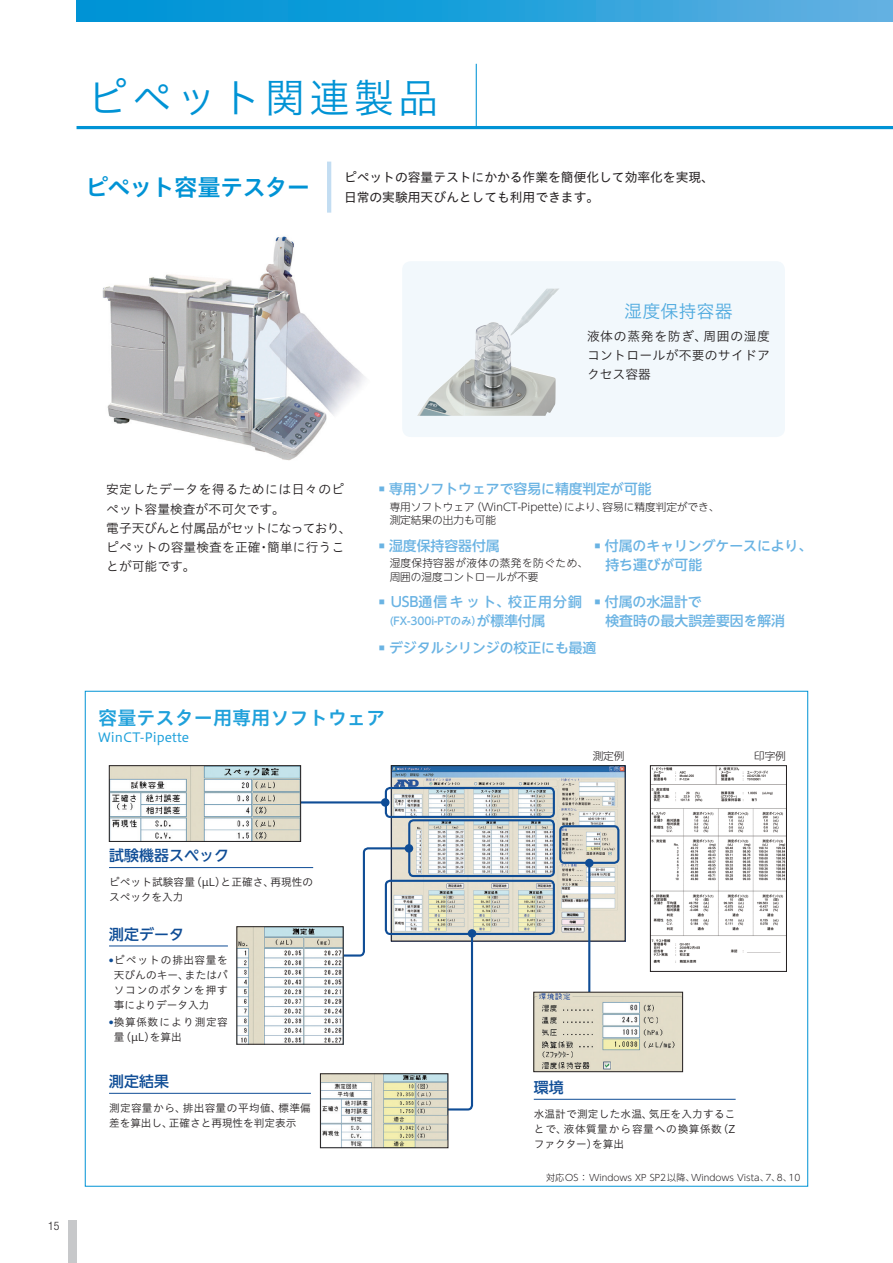
<style>
.page{position:relative;width:893px;height:1263px;background:#fff}
.page>*{position:absolute;margin:0;border:0;box-sizing:border-box;transform-origin:0 0}
.t1{font:40.35px "Hiragino UD Sans Std W3";letter-spacing:.1em;color:#0093d5}
.t2{font:23.4px "Hiragino UD Sans Std W6";letter-spacing:-.055em;color:#0093d5}
.t3{font:19.2px "Hiragino UD Sans Std W6";color:#20a1db}
.t4{font:18px "Hiragino UD Sans Std W3";color:#4faadf}
.t5{font:500 14.85px "UD Shin Go NT Pro";letter-spacing:.01em;color:#0f4d96}
.t6{font:500 13.8px/19.2px "UD Shin Go NT Pro";color:#6ab3e3}
.t7{font:500 13.8px "UD Shin Go NT Pro";letter-spacing:.085em;color:#6ab3e3}
.t8{font:12.75px/19.2px "Hiragino UD Sans Std W3";letter-spacing:.01em;color:#231f20}
.t9{font:12.75px/19.2px "Hiragino UD Sans Std W4";color:#231f20}
.t10{font:12.75px "Hiragino UD Sans Std W4";color:#20a1db}
.t11{font:300 condensed 11.7px "Helvetica Neue LT Std";color:#231f20}
.t12{font:10.65px/14.9px "Hiragino UD Sans Std W3";letter-spacing:.015em;color:#231f20}
.t13{font:300 10.65px/13.8px "UD Shin Go NT Pro";color:#231f20}
.t14{font:300 10.65px/13.8px "UD Shin Go NT Pro";letter-spacing:.025em;color:#231f20}
.t15{font:500 10.65px "UD Shin Go NT Pro";letter-spacing:-.01em;color:#6ab3e3}
.t16{font:10.65px/14.9px "Hiragino UD Sans Std W3";letter-spacing:.055em;color:#231f20}
.t17{font:300 9px "UD Shin Go NT Pro";color:#231f20}
.s1{font-size:13.8px}
</style>
<div class="page">
<div style="left:68px;top:1220px;width:9px;height:43px;background:#c7c8ca"></div>
<hr style="left:77px;top:126px;width:816px;height:3px;background:#0093d5">
<hr style="left:327px;top:162px;width:4px;height:51px;background:#c3ddf2">
<img style="left:102px;top:236px;width:263px;height:225px">
<div style="left:402px;top:261px;width:383px;height:176px;background:#f2f8fc;border-radius:9px"></div>
<img style="left:465px;top:289px;width:94px;height:127px">
<img style="left:417px;top:365px;width:48px;height:51px">
<img style="left:393px;top:767px;width:230px;height:172px">
<div style="left:391px;top:765px;width:234px;height:176px;border:1px solid #231f20"></div>
<div style="left:559px;top:825px;width:60px;height:39px;border:2px solid #0f4d96;border-radius:4px"></div>
<div style="left:385px;top:787px;width:170px;height:31px;border:2px solid #0f4d96;border-radius:4px"></div>
<div style="left:385px;top:880px;width:170px;height:55px;border:2px solid #0f4d96;border-radius:4px"></div>
<div style="left:408px;top:819px;width:147px;height:58px;border:2px solid #0f4d96;border-radius:4px"></div>
<hr style="left:109px;top:1093px;width:202px;height:1px;background:#0f4d96">
<hr style="left:109px;top:867px;width:204px;height:1px;background:#0f4d96">
<hr style="left:277px;top:801px;width:108px;height:2px;background:#0f4d96">
<div style="left:381px;top:798px;width:8px;height:9px;background:#0f4d96;border-radius:50%"></div>
<img style="left:111px;top:767px;width:188px;height:73px">
<div style="left:109px;top:765px;width:192px;height:77px;border:1px solid #231f20"></div>
<svg style="left:299px;top:846px;width:112px;height:112px"></svg>
<div style="left:405px;top:844px;width:8px;height:9px;background:#0f4d96;border-radius:50%"></div>
<hr style="left:109px;top:945px;width:119px;height:1px;background:#0f4d96">
<img style="left:239px;top:928px;width:102px;height:114px">
<svg style="left:432px;top:931px;width:42px;height:180px"></svg>
<div style="left:468px;top:929px;width:8px;height:9px;background:#0f4d96;border-radius:50%"></div>
<hr style="left:588px;top:863px;width:2px;height:152px;background:#0f4d96">
<div style="left:585px;top:859px;width:9px;height:8px;background:#0f4d96;border-radius:50%"></div>
<hr style="left:534px;top:1099px;width:202px;height:1px;background:#0f4d96">
<img style="left:536px;top:994px;width:145px;height:76px">
<div style="left:534px;top:992px;width:149px;height:80px;border:1px solid #231f20"></div>
<img style="left:322px;top:1075px;width:124px;height:71px">
<div style="left:320px;top:1073px;width:128px;height:75px;border:1px solid #231f20"></div>
<img style="left:652px;top:767px;width:133px;height:196px">
<div style="left:650px;top:765px;width:137px;height:207px;border:1px solid #231f20"></div>
<div style="left:77px;top:0;width:816px;height:21px;background:linear-gradient(to right,#0092d5,#5eb0e1)"></div>
<hr style="left:476px;top:64px;width:1px;height:64px;background:#0093d5">
<h1 class="t1" style="left:87px;top:67px;width:353px">ピペット関連製品</h1>
<h2 class="t2" style="left:85px;top:169px;width:227px">ピペット容量テスター</h2>
<p class="t9" style="left:344px;top:167px;width:371px">ピペットの容量テストにかかる作業を簡便化して効率化を実現、日常の実験用天びんとしても利用できます。</p>
<h3 class="t4" style="left:624px;top:298px;width:110px">湿度保持容器</h3>
<p class="t8" style="left:587px;top:326px;width:184px;text-align:justify">液体の蒸発を防ぎ、周囲の湿度コントロールが不要のサイドアクセス容器</p>
<p class="t11" style="left:48px;top:1219px;width:13px">15</p>
<p class="t8" style="left:106px;top:479px;width:247px">安定したデータを得るためには日々のピペット容量検査が不可欠です。<br>電子天びんと付属品がセットになっており、ピペットの容量検査を正確・簡単に行うことが可能です。</p>
<p class="t6" style="left:379px;top:479px;width:274px"><sup>■</sup> 専用ソフトウェアで容易に精度判定が可能</p>
<p class="t13" style="left:390px;top:499px;width:331px">専用ソフトウェア（WinCT-Pipette）により、容易に精度判定ができ、測定結果の出力も可能</p>
<p class="t6" style="left:379px;top:535px;width:122px"><sup>■</sup> 湿度保持容器付属</p>
<p class="t14" style="left:390px;top:556px;width:200px">湿度保持容器が液体の蒸発を防ぐため、周囲の湿度コントロールが不要</p>
<p class="t6" style="left:605px;top:535px;width:208px;text-indent:-11px"><sup>■</sup> 付属のキャリングケースにより、持ち運びが可能</p>
<p class="t7" style="left:379px;top:591px;width:205px"><sup>■</sup> USB通信キット、校正用分銅</p>
<p class="t15" style="left:390px;top:612px;width:157px">(FX-300i-PTのみ）<span class="s1">が標準付属</span></p>
<p class="t6" style="left:605px;top:592px;width:181px;text-indent:-11px"><sup>■</sup> 付属の水温計で<br>検査時の最大誤差要因を解消</p>
<p class="t6" style="left:379px;top:637px;width:219px"><sup>■</sup> デジタルシリンジの校正にも最適</p>
<h3 class="t3" style="left:98px;top:703px;width:289px">容量テスター用専用ソフトウェア</h3>
<p class="t10" style="left:98px;top:727px;width:93px">WinCT-Pipette</p>
<h3 class="t5" style="left:109px;top:843px;width:122px">試験機器スペック</h3>
<p class="t12" style="left:109px;top:874px;width:206px">ピペット試験容量(µL)と正確さ、再現性のスペックを入力</p>
<h3 class="t5" style="left:109px;top:922px;width:77px">測定データ</h3>
<p class="t12" style="left:114px;top:952px;width:116px;text-align:justify;text-indent:-5px"><sup>●</sup> ピペットの排出容量を天びんのキー、またはパソコンのボタンを押す事によりデータ入力</p>
<p class="t16" style="left:114px;top:1014px;width:116px;text-indent:-5px"><sup>●</sup>換算係数により測定容量(µL)を算出</p>
<h3 class="t5" style="left:109px;top:1069px;width:61px">測定結果</h3>
<p class="t12" style="left:109px;top:1100px;width:203px">測定容量から、排出容量の平均値、標準偏差を算出し、正確さと再現性を判定表示</p>
<p class="t13" style="left:593px;top:749px;width:33px">測定例</p>
<p class="t13" style="left:754px;top:749px;width:33px">印字例</p>
<h3 class="t5" style="left:534px;top:1075px;width:31px">環境</h3>
<p class="t12" style="left:534px;top:1106px;width:203px;text-align:justify">水温計で測定した水温、気圧を入力することで、液体質量から容量への換算係数（Zファクター）を算出</p>
<p class="t17" style="left:546px;top:1170px;width:256px">対応OS ： Windows XP SP2以降、Windows Vista、7、8、10</p>
</div>
